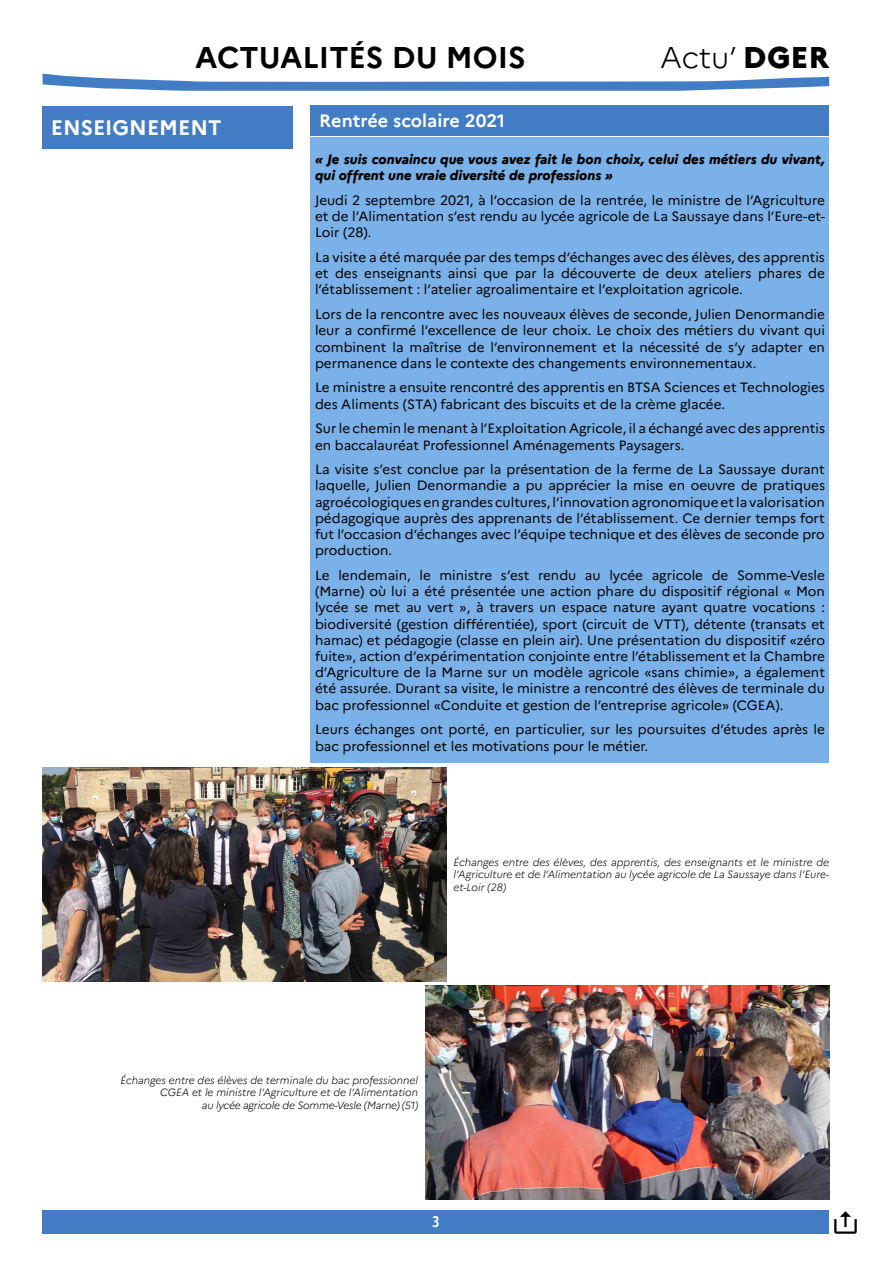
<style>
.page{position:relative;width:893px;height:1263px;background:#fff}
.page>*{position:absolute;margin:0;border:0;box-sizing:border-box;transform-origin:0 0}
.t1{font:700 30px "Marianne";color:#000}
.t2{font:300 30px "Marianne";color:#000}
.SOUS-TITRE_Ensgt_Rub{font:700 21px "Marianne";color:#fff}
.TITRE-Rubrique_align{font:700 18px "Marianne";color:#fff}
.t3{font:700 15px "Open Sans Condensed";color:#fff}
.TEXTE_ARTICLES_Rubri{font:13.5px/16.2px "Marianne";color:#000;text-align:justify}
.TEXTE_ARTICLES_Rubri-2{font:italic 800 13.5px/16.2px "Marianne";color:#000}
.Légende_photo{font:italic 300 10.5px/12.6px "Marianne";color:#000;text-align:justify}
.Légende_photo_droite{font:italic 300 10.5px/12.6px "Marianne";color:#000;text-align:right}
.s1{font-weight:800}
</style>
<div class="page">
<div style="left:43px;top:1210px;width:786px;height:23px;background:#417cc4"></div>
<svg style="left:43px;top:74px;width:786px;height:17px"></svg>
<img style="left:834px;top:1211px;width:23px;height:23px">
<div style="left:42px;top:106px;width:251px;height:43px;background:#417cc4"></div>
<div style="left:311px;top:105px;width:518px;height:31px;background:#417cc4"></div>
<div style="left:311px;top:137px;width:518px;height:22px;background:#7ab1e8"></div>
<div style="left:311px;top:150px;width:518px;height:42px;background:#7ab1e8"></div>
<div style="left:311px;top:191px;width:518px;height:58px;background:#7ab1e8"></div>
<div style="left:311px;top:248px;width:518px;height:58px;background:#7ab1e8"></div>
<div style="left:311px;top:305px;width:518px;height:75px;background:#7ab1e8"></div>
<div style="left:311px;top:378px;width:518px;height:42px;background:#7ab1e8"></div>
<div style="left:311px;top:419px;width:518px;height:42px;background:#7ab1e8"></div>
<div style="left:311px;top:460px;width:518px;height:107px;background:#7ab1e8"></div>
<div style="left:311px;top:566px;width:518px;height:155px;background:#7ab1e8"></div>
<div style="left:311px;top:720px;width:518px;height:42px;background:#7ab1e8"></div>
<img style="left:43px;top:768px;width:403px;height:213px">
<img style="left:426px;top:985px;width:403px;height:214px">
<h1 class="t1" style="left:195px;top:39px;width:332px">ACTUALITÉS DU MOIS</h1>
<h1 class="t2" style="left:660px;top:39px;width:170px">Actu’ <span class="s1">DGER</span></h1>
<p class="SOUS-TITRE_Ensgt_Rub" style="left:51px;top:115px;width:172px">ENSEIGNEMENT</p>
<p class="TITRE-Rubrique_align" style="left:319px;top:110px;width:188px">Rentrée scolaire 2021</p>
<p class="TEXTE_ARTICLES_Rubri-2" style="left:315px;top:151px;width:511px">« Je suis convaincu que vous avez fait le bon choix, celui des métiers du vivant, qui offrent une vraie diversité de professions »</p>
<p class="TEXTE_ARTICLES_Rubri" style="left:315px;top:192px;width:511px">Jeudi 2 septembre 2021, à l’occasion de la rentrée, le ministre de l’Agriculture et de l’Alimentation s’est rendu au lycée agricole de La Saussaye dans l’Eure-et-Loir (28).</p>
<p class="TEXTE_ARTICLES_Rubri" style="left:315px;top:249px;width:511px">La visite a été marquée par des temps d’échanges avec des élèves, des apprentis et des enseignants ainsi que par la découverte de deux ateliers phares de l’établissement : l’atelier agroalimentaire et l’exploitation agricole.</p>
<p class="TEXTE_ARTICLES_Rubri" style="left:315px;top:306px;width:511px">Lors de la rencontre avec les nouveaux élèves de seconde, Julien Denormandie leur a confirmé l’excellence de leur choix. Le choix des métiers du vivant qui combinent la maîtrise de l’environnement et la nécessité de s’y adapter en permanence dans le contexte des changements environnementaux.</p>
<p class="TEXTE_ARTICLES_Rubri" style="left:315px;top:379px;width:511px">Le ministre a ensuite rencontré des apprentis en BTSA Sciences et Technologies des Aliments (STA) fabricant des biscuits et de la crème glacée.</p>
<p class="TEXTE_ARTICLES_Rubri" style="left:315px;top:420px;width:511px">Sur le chemin le menant à l’Exploitation Agricole, il a échangé avec des apprentis en baccalauréat Professionnel Aménagements Paysagers.</p>
<p class="TEXTE_ARTICLES_Rubri" style="left:315px;top:461px;width:511px">La visite s’est conclue par la présentation de la ferme de La Saussaye durant laquelle, Julien Denormandie a pu apprécier la mise en oeuvre de pratiques agroécologiques en grandes cultures, l’innovation agronomique et la valorisation pédagogique auprès des apprenants de l’établissement. Ce dernier temps fort fut l’occasion d’échanges avec l’équipe technique et des élèves de seconde pro production.</p>
<p class="TEXTE_ARTICLES_Rubri" style="left:315px;top:567px;width:511px">Le lendemain, le ministre s’est rendu au lycée agricole de Somme-Vesle (Marne) où lui a été présentée une action phare du dispositif régional « Mon lycée se met au vert », à travers un espace nature ayant quatre vocations : biodiversité (gestion différentiée), sport (circuit de VTT), détente (transats et hamac) et pédagogie (classe en plein air). Une présentation du dispositif «zéro fuite», action d’expérimentation conjointe entre l’établissement et la Chambre d’Agriculture de la Marne sur un modèle agricole «sans chimie», a également été assurée. Durant sa visite, le ministre a rencontré des élèves de terminale du bac professionnel «Conduite et gestion de l’entreprise agricole» (CGEA).</p>
<p class="TEXTE_ARTICLES_Rubri" style="left:315px;top:721px;width:511px">Leurs échanges ont porté, en particulier, sur les poursuites d’études après le bac professionnel et les motivations pour le métier.</p>
<p class="Légende_photo" style="left:454px;top:856px;width:377px">Échanges entre des élèves, des apprentis, des enseignants et le ministre de l’Agriculture et de l’Alimentation au lycée agricole de La Saussaye dans l’Eure&shy;et-Loir (28)</p>
<p class="Légende_photo_droite" style="left:121px;top:1073px;width:299px">Échanges entre des élèves de terminale du bac professionnel<br>CGEA et le ministre l’Agriculture et de l’Alimentation<br>au lycée agricole de Somme-Vesle (Marne) (51)</p>
<p class="t3" style="left:432px;top:1211px;width:8px">3</p>
</div>
